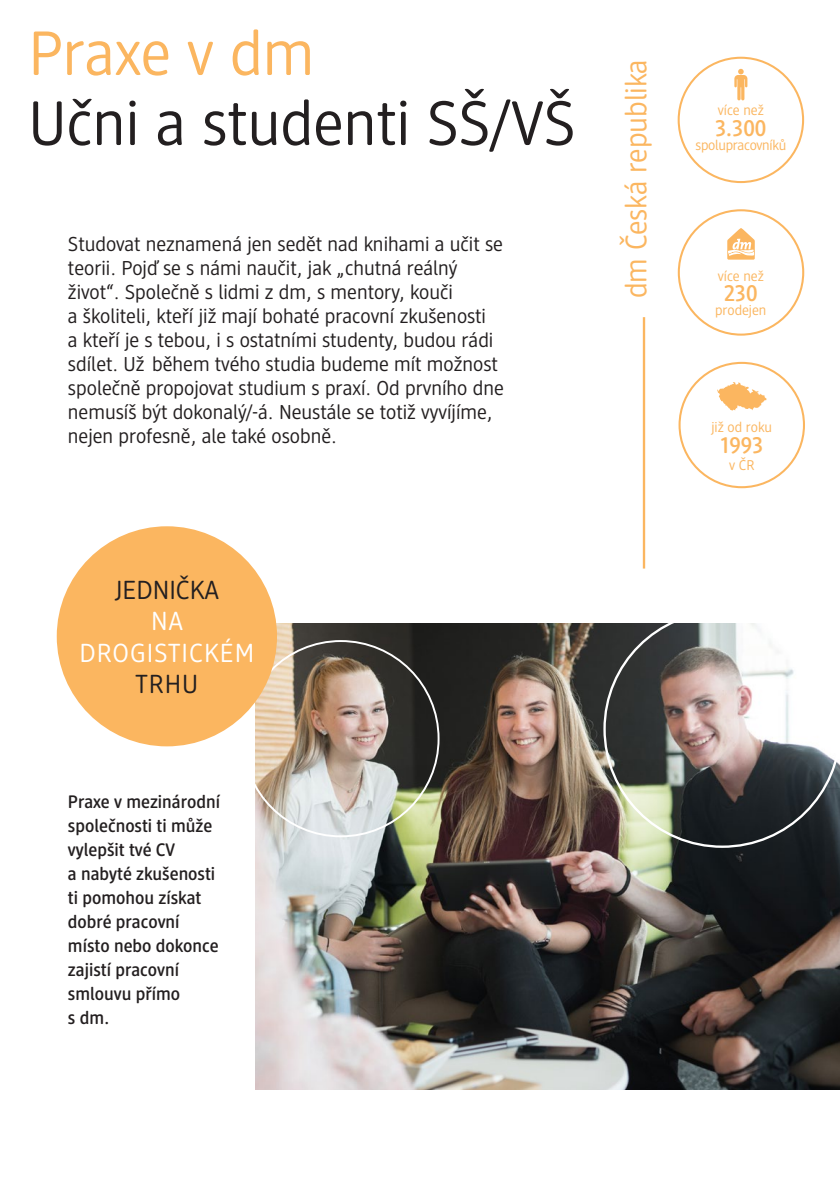
<style>
.page{position:relative;width:840px;height:1191px;background:#fff}
.page>*{position:absolute;margin:0;border:0;box-sizing:border-box;transform-origin:0 0}
.t1{font:62px "DM Brand";color:#231f20}
.t2{font:62px "DM Brand";color:#fbb660}
.t3{font:29.4px "DM Brand";color:#fbb660}
.t4{font:26px/31.2px "DM Brand";letter-spacing:.04em;color:#fff;text-align:center}
.t5{font:26px "DM Brand";color:#231f20}
.t6{font:500 23.4px "DM Brand";color:#fbb660}
.t7{font:20px/24px "DM Brand";color:#231f20}
.t8{font:500 18px/24px "DM Brand";color:#231f20}
.t9{font:14px "DM Brand";color:#fbb660}
.t10{font:14px "DM Brand";letter-spacing:-.02em;color:#fbb660}
</style>
<div class="page">
<svg style="left:734px;top:69px;width:13px;height:31px"></svg>
<div style="left:677px;top:57px;width:126px;height:126px;border:2px solid #fbb660;border-radius:50%"></div>
<svg style="left:727px;top:228px;width:27px;height:32px"></svg>
<div style="left:678px;top:362px;width:126px;height:126px;border:2px solid #fbb660;border-radius:50%"></div>
<svg style="left:717px;top:382px;width:49px;height:29px"></svg>
<hr style="left:642px;top:317px;width:2px;height:251px;background:#fbb660">
<img style="left:255px;top:623px;width:584px;height:466px">
<img style="left:603px;top:623px;width:236px;height:225px">
<div style="left:57px;top:526px;width:220px;height:220px;background:#fbb660;border-radius:50%"></div>
<h1 class="t2" style="left:28px;top:14px;width:287px">Praxe v dm</h1>
<h1 class="t1" style="left:28px;top:84px;width:548px">Učni a studenti SŠ/VŠ</h1>
<p class="t7" style="left:68px;top:232px;width:437px">Studovat neznamená jen sedět nad knihami a učit se teorii. Pojď se s námi naučit, jak „chutná reálný život“. Společně s lidmi z dm, s mentory, kouči<br>a školiteli, kteří již mají bohaté pracovní zkušenosti<br>a kteří je s tebou, i s ostatními studenty, budou rádi sdílet. Už během tvého studia budeme mít možnost společně propojovat studium s praxí. Od prvního dne nemusíš být dokonalý/-á. Neustále se totiž vyvíjíme, nejen profesně, ale také osobně.</p>
<h3 class="t5" style="left:115px;top:574px;width:105px">JEDNIČKA</h3>
<h3 class="t4" style="left:79px;top:605px;width:176px">NA<br>DROGISTICKÉM</h3>
<h3 class="t5" style="left:135px;top:667px;width:64px">TRHU</h3>
<p class="t8" style="left:68px;top:788px;width:153px">Praxe v mezinárodní společnosti ti může vylepšit tvé CV<br>a nabyté zkušenosti ti pomohou získat dobré pracovní místo nebo dokonce zajistí pracovní smlouvu přímo<br>s dm.</p>
<h2 class="t3" style="left:617px;top:298px;width:240px;rotate:-90deg">dm Česká republika</h2>
<p class="t9" style="left:717px;top:102px;width:48px">více než</p>
<p class="t6" style="left:715px;top:113px;width:52px">3.300</p>
<p class="t10" style="left:695px;top:136px;width:92px">spolupracovníků</p>
<p class="t9" style="left:717px;top:267px;width:48px">více než</p>
<p class="t6" style="left:723px;top:278px;width:35px">230</p>
<p class="t9" style="left:714px;top:302px;width:53px">prodejen</p>
<p class="t9" style="left:711px;top:418px;width:62px">již od roku</p>
<p class="t6" style="left:720px;top:430px;width:44px">1993</p>
<p class="t9" style="left:728px;top:456px;width:27px">v ČR</p>
</div>
